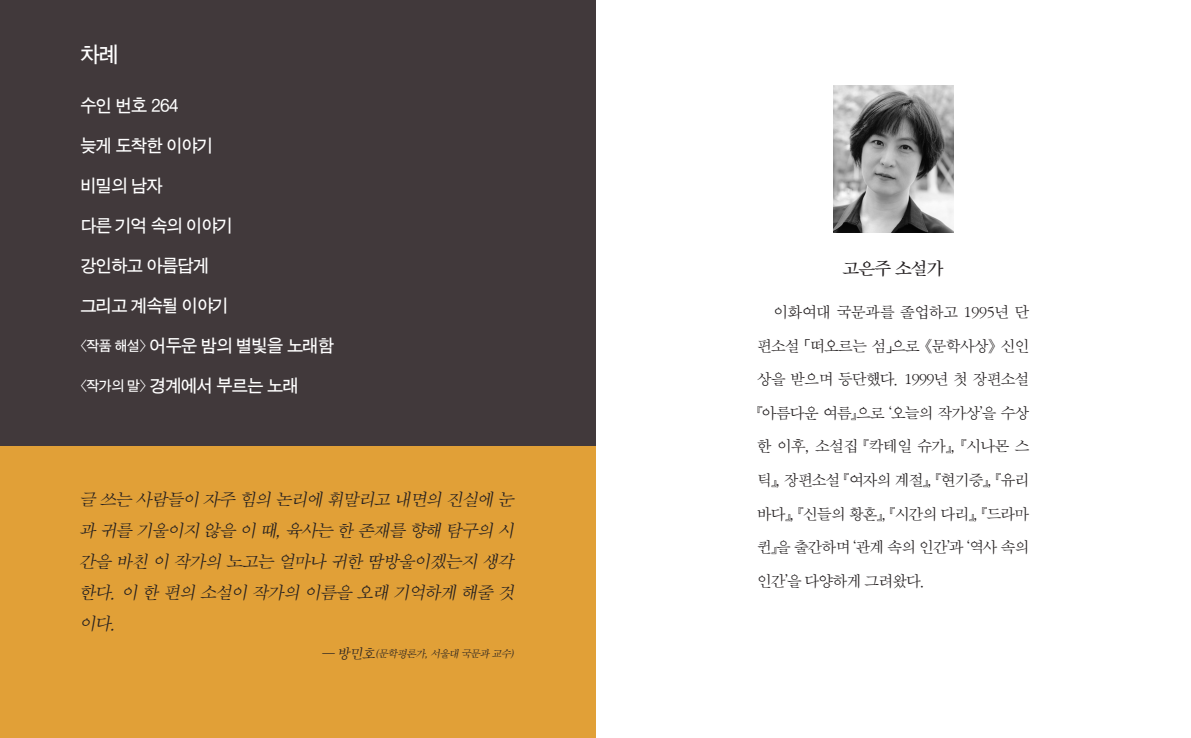
<style>
.page{position:relative;width:1191px;height:738px;background:#fff}
.page>*{position:absolute;margin:0;border:0;box-sizing:border-box;transform-origin:0 0}
.단락_스타일_1{font:22px "SD Gothic b Md";color:#fff}
._3__본문{font:18.6px "SD Myeongjo b Md";letter-spacing:-.04em;color:#231f20}
._3__본문-2{font:italic 18.1px/30.8px "SD Myeongjo a Lt";letter-spacing:-.04em;color:#231f20;text-align:justify}
.단락_스타일_1-2{font:18px "SD Gothic b Md";letter-spacing:-.04em;color:#fff}
._3__본문-3{font:16.2px/33.6px "SD Myeongjo a Lt";letter-spacing:-.04em;color:#231f20;text-align:justify}
._3__본문-4{font:italic 10.9px "SD Myeongjo a Lt";color:#231f20}
.s1{font-size:14.4px}
.s2{font-size:14.5px}
</style>
<div class="page">
<div style="left:0;top:0;width:595px;height:737px;background:#41393b"></div>
<div style="left:0;top:446px;width:595px;height:291px;background:#e1a037"></div>
<img style="left:833px;top:85px;width:120px;height:147px">
<p class="단락_스타일_1" style="left:80px;top:43px;width:40px">차례</p>
<p class="단락_스타일_1-2" style="left:80px;top:96px;width:100px">수인 번호 264</p>
<p class="단락_스타일_1-2" style="left:80px;top:136px;width:135px">늦게 도착한 이야기</p>
<p class="단락_스타일_1-2" style="left:80px;top:176px;width:84px">비밀의 남자</p>
<p class="단락_스타일_1-2" style="left:80px;top:216px;width:155px">다른 기억 속의 이야기</p>
<p class="단락_스타일_1-2" style="left:80px;top:256px;width:130px">강인하고 아름답게</p>
<p class="단락_스타일_1-2" style="left:80px;top:296px;width:150px">그리고 계속될 이야기</p>
<p class="단락_스타일_1-2" style="left:80px;top:336px;width:255px"><span class="s1">〈작품 해설〉</span> 어두운 밤의 별빛을 노래함</p>
<p class="단락_스타일_1-2" style="left:80px;top:376px;width:220px"><span class="s1">〈작가의 말〉</span> 경계에서 부르는 노래</p>
<p class="_3__본문-2" style="left:79px;top:484px;width:439px">글 쓰는 사람들이 자주 힘의 논리에 휘말리고 내면의 진실에 눈 과 귀를 기울이지 않을 이 때,육사는 한 존재를 향해 탐구의 시 간을 바친 이 작가의 노고는 얼마나 귀한 땀방울이겠는지 생각 한다. 이 한 편의 소설이 작가의 이름을 오래 기억하게 해줄 것 이다.</p>
<p class="_3__본문-4" style="left:321px;top:648px;width:196px"><span class="s2">— 방민호</span> (문학평론가,서울대 국문과 교수)</p>
<p class="_3__본문" style="left:842px;top:259px;width:103px">고은주 소설가</p>
<p class="_3__본문-3" style="left:757px;top:295px;width:274px;text-indent:16px">이화여대 국문과를 졸업하고 1995년 단 편소설 「떠오르는 섬」으로 《문학사상》 신인 상을 받으며 등단했다. 1999년 첫 장편소설『아름다운 여름』으로 ‘오늘의 작가상’을 수상 한 이후, 소설집 『칵테일 슈가』, 『시나몬 스 틱』, 장편소설 『여자의 계절』, 『현기증』, 『유리 바다』, 『신들의 황혼』, 『시간의 다리』, 『드라마 퀸』을 출간하며 ‘관계 속의 인간’과 ‘역사 속의 인간’을 다양하게 그려왔다.</p>
</div>
